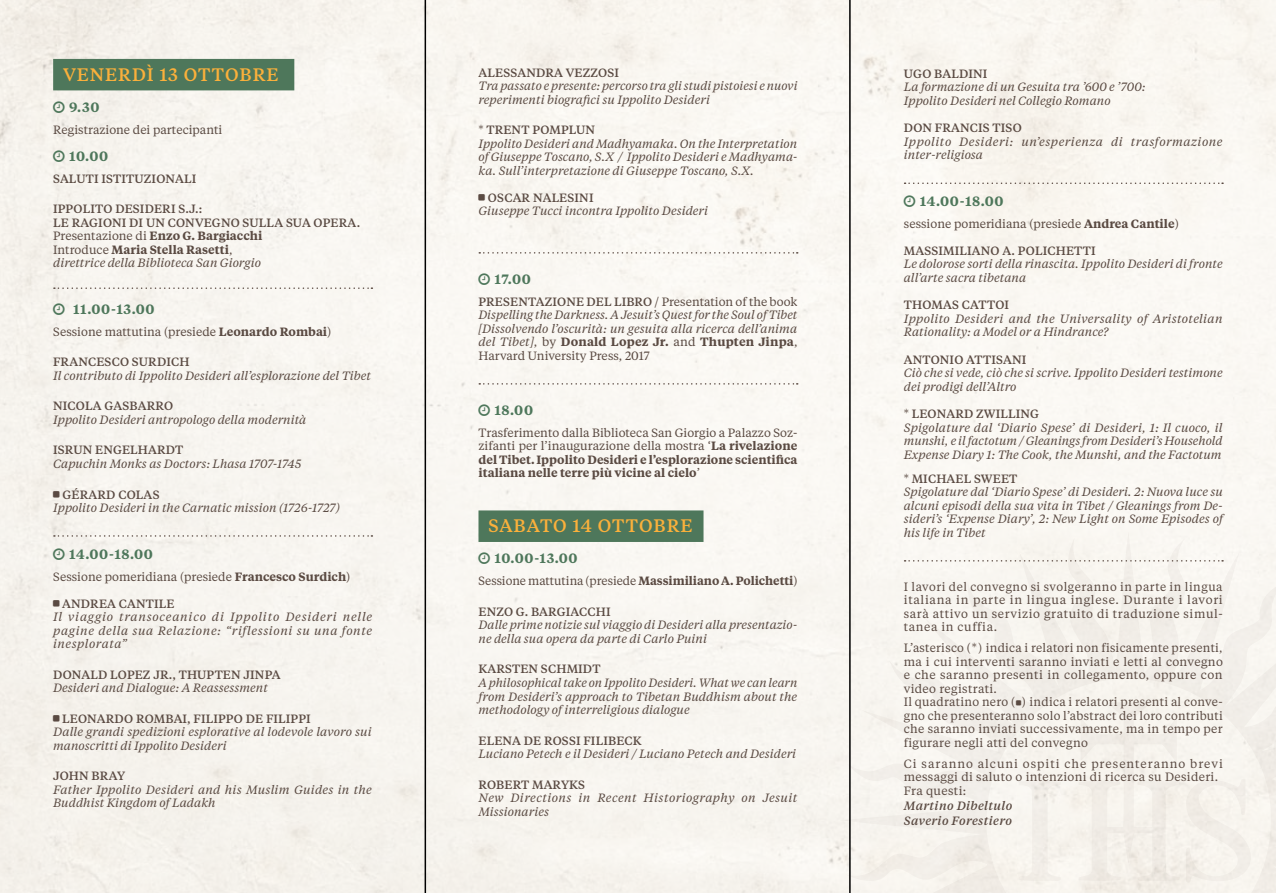
<style>
.page{position:relative;width:1276px;height:893px;background:#f8f6f1}
.page>*{position:absolute;margin:0;border:0;box-sizing:border-box;transform-origin:0 0}
.t1{font:500 18px "Tiempos Text";letter-spacing:.05em;color:#fbb03b}
.t2{font:600 13.5px "Tiempos Text";letter-spacing:.05em;color:#4e775b}
.t3{font:italic 12px/13.5px "Tiempos Text";color:#5a4a42}
.t4{font:12px/13.5px "Tiempos Text";letter-spacing:.025em;color:#5a4a42}
.t5{font:500 12px/13.5px "Tiempos Text";letter-spacing:.01em;color:#5a4a42}
.t6{font:600 12px/13.5px "Tiempos Text";color:#5a4a42;text-align:justify}
.t7{font:12px "Tiempos Text";color:#5a4a42}
.t8{font:italic 12px/13.5px "Tiempos Text";letter-spacing:.045em;color:#5a4a42}
.t9{font:italic 12px/13.5px "Tiempos Text";letter-spacing:.02em;color:#5a4a42}
.t10{font:italic 12px/13.5px "Tiempos Text";letter-spacing:.035em;color:#5a4a42}
.t11{font:italic 12px/13.5px "Tiempos Text";letter-spacing:.03em;color:#5a4a42}
.t12{font:12px "Tiempos Text";letter-spacing:-.005em;color:#5a4a42}
.t13{font:italic 500 12px/15px "Tiempos Text";letter-spacing:.025em;color:#5a4a42}
.s1{font-weight:400}
.s2{font-weight:600}
.s3{font-weight:400;font-style:italic}
.s4{font-weight:500;font-style:normal}
.s5{font-style:normal}
.s6{font-weight:600;font-style:normal}
</style>
<div class="page">
<svg style="left:839px;top:531px;width:437px;height:362px"></svg>
<div style="left:53px;top:59px;width:241px;height:31px;background:#4e775b"></div>
<svg style="left:54px;top:287px;width:318px;height:2px"></svg>
<svg style="left:54px;top:535px;width:318px;height:2px"></svg>
<div style="left:478px;top:510px;width:225px;height:32px;background:#4e775b"></div>
<svg style="left:479px;top:252px;width:318px;height:2px"></svg>
<svg style="left:479px;top:383px;width:318px;height:2px"></svg>
<svg style="left:904px;top:183px;width:319px;height:1px"></svg>
<svg style="left:904px;top:560px;width:319px;height:2px"></svg>
<hr style="left:424px;top:0;width:2px;height:893px;background:#000">
<hr style="left:849px;top:0;width:1px;height:893px;background:#000">
<svg style="left:54px;top:101px;width:7px;height:12px"></svg>
<svg style="left:57px;top:150px;width:7px;height:12px"></svg>
<h1 class="t1" style="left:63px;top:62px;width:217px">VENERDÌ 13 OTTOBRE</h1>
<p class="t2" style="left:69px;top:98px;width:32px">9.30</p>
<p class="t7" style="left:53px;top:122px;width:171px">Registrazione dei partecipanti</p>
<p class="t2" style="left:69px;top:147px;width:41px">10.00</p>
<p class="t5" style="left:53px;top:171px;width:145px">SALUTI ISTITUZIONALI</p>
<p class="t5" style="left:53px;top:202px;width:308px">IPPOLITO DESIDERI S.J.:<br>LE RAGIONI DI UN CONVEGNO SULLA SUA OPERA.<br><span class="s1">Presentazione di</span> <span class="s2">Enzo G. Bargiacchi<br></span><span class="s1">Introduce</span> <span class="s2">Maria Stella Rasetti</span><span class="s1">,<br></span><span class="s3">direttrice della Biblioteca San Giorgio</span></p>
<p class="t2" style="left:73px;top:300px;width:83px">11.00-13.00</p>
<p class="t7" style="left:53px;top:324px;width:280px">Sessione mattutina (presiede <span class="s2">Leonardo Rombai</span>)</p>
<p class="t5" style="left:53px;top:355px;width:138px">FRANCESCO SURDICH</p>
<p class="t3" style="left:53px;top:368px;width:319px">Il contributo di Ippolito Desideri all’esplorazione del Tibet</p>
<p class="t5" style="left:53px;top:399px;width:121px">NICOLA GASBARRO</p>
<p class="t3" style="left:53px;top:412px;width:255px">Ippolito Desideri antropologo della modernità</p>
<p class="t5" style="left:53px;top:443px;width:132px">ISRUN ENGELHARDT</p>
<p class="t3" style="left:53px;top:456px;width:250px">Capuchin Monks as Doctors: Lhasa 1707-1745</p>
<p class="t3" style="left:53px;top:487px;width:288px">␣ <span class="s4">GÉRARD COLAS<br></span>Ippolito Desideri in the Carnatic mission (1726-1727)</p>
<p class="t2" style="left:69px;top:544px;width:85px">14.00-18.00</p>
<p class="t7" style="left:53px;top:568px;width:299px">Sessione pomeridiana (presiede <span class="s2">Francesco Surdich</span>)</p>
<p class="t8" style="left:53px;top:596px;width:321px">␣ <span class="s4">ANDREA CANTILE<br></span>Il viaggio transoceanico di Ippolito Desideri nelle pagine della sua Relazione: “riflessioni su una fonte inesplorata”</p>
<p class="t5" style="left:53px;top:667px;width:229px">DONALD LOPEZ JR., THUPTEN JINPA</p>
<p class="t3" style="left:53px;top:680px;width:216px">Desideri and Dialogue: A Reassessment</p>
<p class="t3" style="left:53px;top:711px;width:320px">␣ <span class="s4">LEONARDO ROMBAI, FILIPPO DE FILIPPI<br></span>Dalle grandi spedizioni esplorative al lodevole lavoro sui manoscritti di Ippolito Desideri</p>
<p class="t5" style="left:53px;top:768px;width:73px">JOHN BRAY</p>
<p class="t3" style="left:53px;top:782px;width:320px">Father Ippolito Desideri and his Muslim Guides in the<br>Buddhist Kingdom of Ladakh</p>
<p class="t5" style="left:478px;top:65px;width:142px">ALESSANDRA VEZZOSI</p>
<p class="t3" style="left:478px;top:79px;width:321px">Tra passato e presente: percorso tra gli studi pistoiesi e nuovi reperimenti biografici su Ippolito Desideri</p>
<p class="t3" style="left:478px;top:123px;width:320px"><span class="s5">*</span> <span class="s4">TRENT POMPLUN<br></span>Ippolito Desideri and Madhyamaka. On the Interpretation of Giuseppe Toscano, S.X / Ippolito Desideri e Madhyama&shy;ka. Sull’interpretazione di Giuseppe Toscano, S.X.</p>
<p class="t3" style="left:478px;top:190px;width:231px">␣ <span class="s4">OSCAR NALESINI<br></span>Giuseppe Tucci incontra Ippolito Desideri</p>
<p class="t2" style="left:494px;top:270px;width:38px">17.00</p>
<p class="t3" style="left:478px;top:294px;width:320px;text-align:justify"><span class="s4">PRESENTAZIONE DEL LIBRO</span> <span class="s5">/ Presentation of the book </span>Dispelling the Darkness. A Jesuit’s Quest for the Soul of Tibet [Dissolvendo l’oscurità: un gesuita alla ricerca dell’anima del Tibet]<span class="s5">, by</span> <span class="s6">Donald Lopez Jr.</span> <span class="s5">and</span> <span class="s6">Thupten Jinpa</span><span class="s5">, Harvard University Press, 2017</span></p>
<p class="t2" style="left:494px;top:401px;width:40px">18.00</p>
<p class="t6" style="left:478px;top:425px;width:320px"><span class="s1">Trasferimento dalla Biblioteca San Giorgio a Palazzo Soz&shy;zifanti per l’inaugurazione della mostra ‘</span>La rivelazione del Tibet. Ippolito Desideri e l’esplorazione scientifica italiana nelle terre più vicine al cielo<span class="s1">’</span></p>
<h1 class="t1" style="left:488px;top:513px;width:206px">SABATO 14 OTTOBRE</h1>
<p class="t2" style="left:494px;top:549px;width:85px">10.00-13.00</p>
<p class="t12" style="left:478px;top:573px;width:320px">Sessione mattutina (presiede <span class="s2">Massimiliano A. Polichetti</span>)</p>
<p class="t5" style="left:478px;top:604px;width:134px">ENZO G. BARGIACCHI</p>
<p class="t3" style="left:478px;top:618px;width:320px">Dalle prime notizie sul viaggio di Desideri alla presentazio&shy;ne della sua opera da parte di Carlo Puini</p>
<p class="t5" style="left:478px;top:662px;width:123px">KARSTEN SCHMIDT</p>
<p class="t3" style="left:478px;top:675px;width:320px;text-align:justify">A philosophical take on Ippolito Desideri. What we can learn from Desideri’s approach to Tibetan Buddhism about the methodology of interreligious dialogue</p>
<p class="t5" style="left:478px;top:733px;width:165px">ELENA DE ROSSI FILIBECK</p>
<p class="t3" style="left:478px;top:746px;width:319px">Luciano Petech e il Desideri / Luciano Petech and Desideri</p>
<p class="t5" style="left:478px;top:777px;width:108px">ROBERT MARYKS</p>
<p class="t11" style="left:478px;top:790px;width:321px">New Directions in Recent Historiography on Jesuit<br>Missionaries</p>
<p class="t5" style="left:904px;top:66px;width:85px">UGO BALDINI</p>
<p class="t3" style="left:904px;top:80px;width:243px">La formazione di un Gesuita tra ’600 e ’700:<br>Ippolito Desideri nel Collegio Romano</p>
<p class="t5" style="left:904px;top:121px;width:119px">DON FRANCIS TISO</p>
<p class="t10" style="left:904px;top:134px;width:320px">Ippolito Desideri: un’esperienza di trasformazione inter-religiosa</p>
<p class="t2" style="left:920px;top:192px;width:85px">14.00-18.00</p>
<p class="t7" style="left:904px;top:216px;width:276px">sessione pomeridiana (presiede <span class="s2">Andrea Cantile</span>)</p>
<p class="t5" style="left:904px;top:243px;width:193px">MASSIMILIANO A. POLICHETTI</p>
<p class="t3" style="left:904px;top:257px;width:320px">Le dolorose sorti della rinascita. Ippolito Desideri di fronte all’arte sacra tibetana</p>
<p class="t5" style="left:904px;top:298px;width:107px">THOMAS CATTOI</p>
<p class="t9" style="left:904px;top:311px;width:320px">Ippolito Desideri and the Universality of Aristotelian<br>Rationality: a Model or a Hindrance?</p>
<p class="t5" style="left:904px;top:352px;width:124px">ANTONIO ATTISANI</p>
<p class="t3" style="left:904px;top:366px;width:320px">Ciò che si vede, ciò che si scrive. Ippolito Desideri testimone dei prodigi dell’Altro</p>
<p class="t3" style="left:904px;top:407px;width:320px"><span class="s5">*</span> <span class="s4">LEONARD ZWILLING<br></span>Spigolature dal ‘Diario Spese’ di Desideri, 1: Il cuoco, il munshi, e il factotum / Gleanings from Desideri’s Household Expense Diary 1: The Cook, the Munshi, and the Factotum</p>
<p class="t3" style="left:904px;top:471px;width:321px"><span class="s5">*</span> <span class="s4">MICHAEL SWEET<br></span>Spigolature dal ‘Diario Spese’ di Desideri. 2: Nuova luce su alcuni episodi della sua vita in Tibet / Gleanings from De&shy;sideri’s ‘Expense Diary’, 2: New Light on Some Episodes of his life in Tibet</p>
<p class="t4" style="left:904px;top:579px;width:320px;text-align:justify">I lavori del convegno si svolgeranno in parte in lingua italiana in parte in lingua inglese. Durante i lavori sarà attivo un servizio gratuito di traduzione simul&shy;tanea in cuffia.</p>
<p class="t4" style="left:904px;top:641px;width:321px">L’asterisco (*) indica i relatori non fisicamente presenti, ma i cui interventi saranno inviati e letti al convegno e che saranno presenti in collegamento, oppure con video registrati.<br>Il quadratino nero ( ␣) indica i relatori presenti al conve&shy;gno che presenteranno solo l’abstract dei loro contributi che saranno inviati successivamente, ma in tempo per figurare negli atti del convegno</p>
<p class="t4" style="left:904px;top:756px;width:320px">Ci saranno alcuni ospiti che presenteranno brevi messaggi di saluto o intenzioni di ricerca su Desideri.<br>Fra questi:</p>
<p class="t13" style="left:904px;top:798px;width:110px">Martino Dibeltulo<br>Saverio Forestiero</p>
</div>
